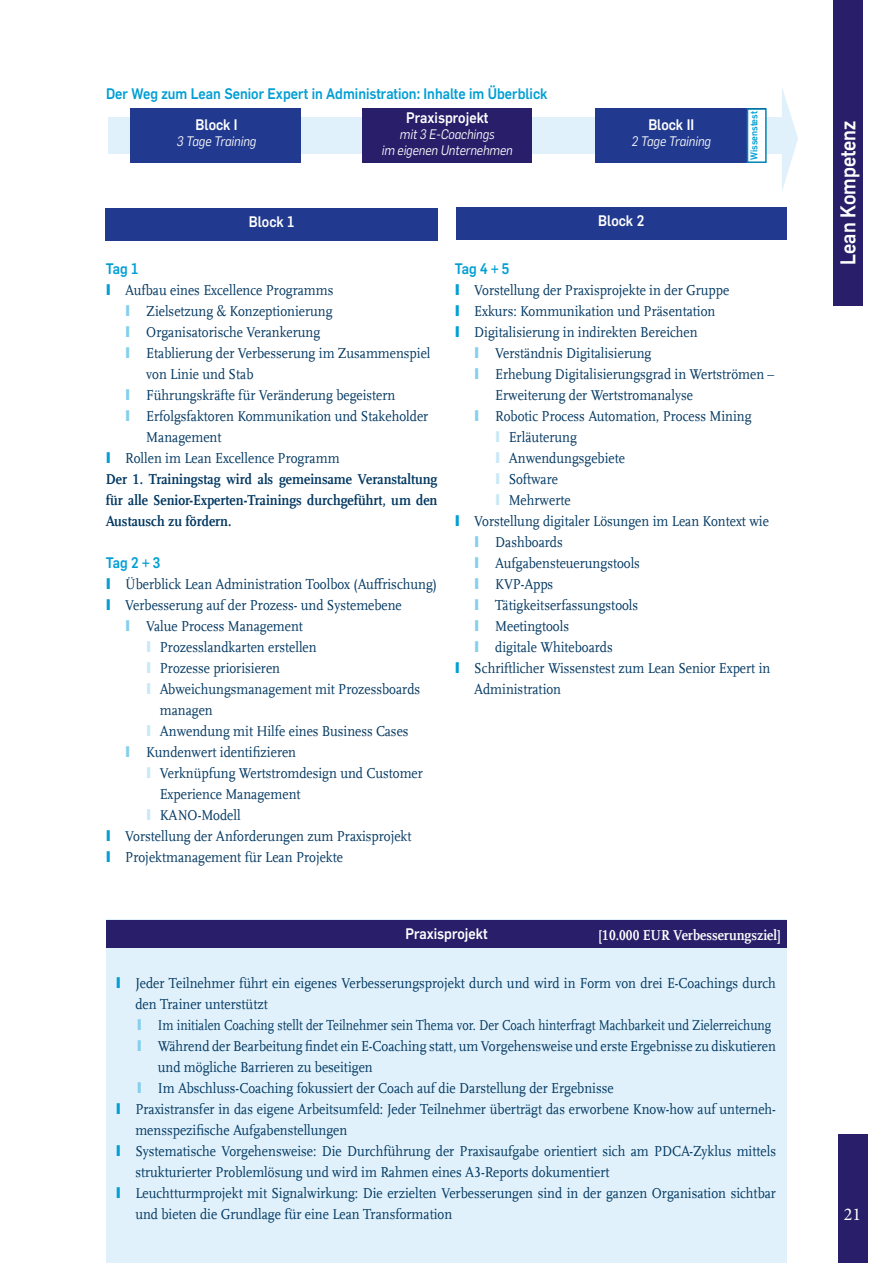
<style>
.page{position:relative;width:893px;height:1263px;background:#fff}
.page>*{position:absolute;margin:0;border:0;box-sizing:border-box;transform-origin:0 0}
.t1{font:700 21px "Rub Flama";color:#fff;scale:.9 1}
.t2{font:18px "Minion Pro";color:#fff}
.t3{font:15px "RUB Scala TZ";color:#003761;scale:.9 1}
.t4{font:700 15px "RUB Scala TZ";color:#003761;scale:.9 1}
.t5{font:15px "RUB Scala TZ";color:#003761;scale:.84 1}
.t6{font:700 15px "Rub Flama";color:#009ed4;scale:.9 1}
.t7{font:700 15px "Rub Flama";color:#fff;scale:.9 1}
.t8{font:700 15px "RUB Scala TZ";color:#fff;scale:.9 1}
.t9{font:italic 13.5px/16.2px "Rub Flama";color:#fff;text-align:center;scale:.9 1}
.t10{font:700 9.75px "Rub Flama";color:#009ed4;scale:.9 1}
.s1{font-family:"Arial";font-weight:900;color:#009ed4}
.s2{font-family:"Arial";font-weight:900;color:#84cfed}
.s3{font-family:"Arial";font-weight:900;color:#c9e8f7}
</style>
<div class="page">
<div style="left:833px;top:0;width:30px;height:306px;background:#281e69"></div>
<div style="left:838px;top:1134px;width:29px;height:129px;background:#281e69"></div>
<div style="left:106px;top:208px;width:332px;height:33px;background:#213a8f"></div>
<div style="left:456px;top:207px;width:331px;height:33px;background:#213a8f"></div>
<div style="left:106px;top:919px;width:681px;height:344px;background:#e0f1fb"></div>
<div style="left:106px;top:920px;width:681px;height:27px;background:#281e69"></div>
<div style="left:108px;top:117px;width:679px;height:36px;background:#e0f1fb"></div>
<div style="left:131px;top:108px;width:170px;height:55px;background:#213a8f"></div>
<div style="left:595px;top:108px;width:170px;height:55px;background:#213a8f"></div>
<svg style="left:782px;top:88px;width:16px;height:103px"></svg>
<div style="left:747px;top:109px;width:19px;height:53px;background:#fff"></div>
<div style="left:747px;top:108px;width:20px;height:55px;border:2px solid #0085b3"></div>
<div style="left:362px;top:108px;width:170px;height:55px;background:#281e69"></div>
<p class="t6" style="left:106px;top:83px;width:492px">Der Weg zum Lean Senior Expert in Administration: Inhalte im Überblick</p>
<p class="t7" style="left:196px;top:114px;width:48px">Block I</p>
<p class="t9" style="left:177px;top:133px;width:90px">3 Tage Training</p>
<p class="t7" style="left:406px;top:106px;width:93px">Praxisprojekt</p>
<p class="t9" style="left:382px;top:125px;width:147px">mit 3 E-Coachings<br>im eigenen Unternehmen</p>
<p class="t7" style="left:648px;top:113px;width:52px">Block II</p>
<p class="t9" style="left:631px;top:132px;width:90px">2 Tage Training</p>
<p class="t7" style="left:249px;top:211px;width:53px">Block 1</p>
<p class="t7" style="left:598px;top:210px;width:53px">Block 2</p>
<p class="t10" style="left:747px;top:160px;width:55px;rotate:-90deg">Wissenstest</p>
<p class="t6" style="left:106px;top:258px;width:38px">Tag 1</p>
<p class="t3" style="left:106px;top:280px;width:254px"><span class="s1">I</span> Aufbau eines Excellence Programms</p>
<p class="t3" style="left:125px;top:301px;width:232px"><span class="s2">I</span> Zielsetzung &amp; Konzeptionierung</p>
<p class="t3" style="left:125px;top:322px;width:218px"><span class="s2">I</span> Organisatorische Verankerung</p>
<p class="t3" style="left:125px;top:343px;width:341px"><span class="s2">I</span> Etablierung der Verbesserung im Zusammenspiel</p>
<p class="t3" style="left:146px;top:364px;width:121px">von Linie und Stab</p>
<p class="t3" style="left:125px;top:385px;width:302px"><span class="s2">I</span> Führungskräfte für Veränderung begeistern</p>
<p class="t3" style="left:125px;top:406px;width:338px"><span class="s2">I</span> Erfolgsfaktoren Kommunikation und Stakeholder</p>
<p class="t3" style="left:146px;top:427px;width:85px">Management</p>
<p class="t3" style="left:106px;top:448px;width:261px"><span class="s1">I</span> Rollen im Lean Excellence Programm</p>
<p class="t4" style="left:106px;top:468px;width:370px">Der 1. Trainingstag wird als gemeinsame Veranstaltung</p>
<p class="t4" style="left:106px;top:489px;width:370px">für alle Senior-Experten-Trainings durchgeführt, um den</p>
<p class="t4" style="left:106px;top:510px;width:141px">Austausch zu fördern.</p>
<p class="t6" style="left:106px;top:552px;width:62px">Tag 2 + 3</p>
<p class="t3" style="left:106px;top:574px;width:369px"><span class="s1">I</span> Überblick Lean Administration Toolbox (Auffrischung)</p>
<p class="t3" style="left:106px;top:595px;width:330px"><span class="s1">I</span> Verbesserung auf der Prozess- und Systemebene</p>
<p class="t3" style="left:125px;top:616px;width:199px"><span class="s2">I</span> Value Process Management</p>
<p class="t3" style="left:146px;top:637px;width:191px"><span class="s3">I</span> Prozesslandkarten erstellen</p>
<p class="t3" style="left:146px;top:658px;width:150px"><span class="s3">I</span> Prozesse priorisieren</p>
<p class="t3" style="left:146px;top:679px;width:306px"><span class="s3">I</span> Abweichungsmanagement mit Prozessboards</p>
<p class="t3" style="left:160px;top:700px;width:60px">managen</p>
<p class="t3" style="left:146px;top:721px;width:293px"><span class="s3">I</span> Anwendung mit Hilfe eines Business Cases</p>
<p class="t3" style="left:125px;top:742px;width:191px"><span class="s2">I</span> Kundenwert identifizieren</p>
<p class="t3" style="left:146px;top:763px;width:309px"><span class="s3">I</span> Verknüpfung Wertstromdesign und Customer</p>
<p class="t3" style="left:160px;top:784px;width:158px">Experience Management</p>
<p class="t3" style="left:146px;top:805px;width:106px"><span class="s3">I</span> KANO-Modell</p>
<p class="t3" style="left:106px;top:826px;width:341px"><span class="s1">I</span> Vorstellung der Anforderungen zum Praxisprojekt</p>
<p class="t3" style="left:106px;top:847px;width:265px"><span class="s1">I</span> Projektmanagement für Lean Projekte</p>
<p class="t6" style="left:455px;top:258px;width:62px">Tag 4 + 5</p>
<p class="t3" style="left:455px;top:280px;width:307px"><span class="s1">I</span> Vorstellung der Praxisprojekte in der Gruppe</p>
<p class="t3" style="left:455px;top:301px;width:291px"><span class="s1">I</span> Exkurs: Kommunikation und Präsentation</p>
<p class="t3" style="left:455px;top:322px;width:271px"><span class="s1">I</span> Digitalisierung in indirekten Bereichen</p>
<p class="t3" style="left:474px;top:343px;width:198px"><span class="s2">I</span> Verständnis Digitalisierung</p>
<p class="t3" style="left:474px;top:364px;width:335px"><span class="s2">I</span> Erhebung Digitalisierungsgrad in Wertströmen –</p>
<p class="t3" style="left:495px;top:385px;width:221px">Erweiterung der Wertstromanalyse</p>
<p class="t3" style="left:474px;top:406px;width:310px"><span class="s2">I</span> Robotic Process Automation, Process Mining</p>
<p class="t3" style="left:495px;top:427px;width:92px"><span class="s3">I</span> Erläuterung</p>
<p class="t3" style="left:495px;top:448px;width:146px"><span class="s3">I</span> Anwendungsgebiete</p>
<p class="t3" style="left:495px;top:469px;width:71px"><span class="s3">I</span> Software</p>
<p class="t3" style="left:495px;top:490px;width:85px"><span class="s3">I</span> Mehrwerte</p>
<p class="t3" style="left:455px;top:511px;width:351px"><span class="s1">I</span> Vorstellung digitaler Lösungen im Lean Kontext wie</p>
<p class="t3" style="left:474px;top:532px;width:100px"><span class="s2">I</span> Dashboards</p>
<p class="t3" style="left:474px;top:553px;width:186px"><span class="s2">I</span> Aufgabensteuerungstools</p>
<p class="t3" style="left:474px;top:574px;width:89px"><span class="s2">I</span> KVP-Apps</p>
<p class="t3" style="left:474px;top:595px;width:184px"><span class="s2">I</span> Tätigkeitserfassungstools</p>
<p class="t3" style="left:474px;top:616px;width:107px"><span class="s2">I</span> Meetingtools</p>
<p class="t3" style="left:474px;top:637px;width:155px"><span class="s2">I</span> digitale Whiteboards</p>
<p class="t3" style="left:455px;top:658px;width:352px"><span class="s1">I</span> Schriftlicher Wissenstest zum Lean Senior Expert in</p>
<p class="t3" style="left:474px;top:679px;width:98px">Administration</p>
<p class="t7" style="left:405px;top:922px;width:93px">Praxisprojekt</p>
<p class="t3" style="left:116px;top:973px;width:735px"><span class="s1">I</span> Jeder Teilnehmer führt ein eigenes Verbesserungsprojekt durch und wird in Form von drei E-Coachings durch</p>
<p class="t3" style="left:135px;top:994px;width:149px">den Trainer unterstützt</p>
<p class="t5" style="left:137px;top:1015px;width:757px"><span class="s2">I</span> Im initialen Coaching stellt der Teilnehmer sein Thema vor. Der Coach hinterfragt Machbarkeit und Zielerreichung</p>
<p class="t3" style="left:137px;top:1036px;width:712px"><span class="s2">I</span> Während der Bearbeitung findet ein E-Coaching statt, um Vorgehensweise und erste Ergebnisse zu diskutieren</p>
<p class="t3" style="left:158px;top:1057px;width:240px">und mögliche Barrieren zu beseitigen</p>
<p class="t3" style="left:137px;top:1078px;width:531px"><span class="s2">I</span> Im Abschluss-Coaching fokussiert der Coach auf die Darstellung der Ergebnisse</p>
<p class="t3" style="left:116px;top:1099px;width:735px"><span class="s1">I</span> Praxistransfer in das eigene Arbeitsumfeld: Jeder Teilnehmer überträgt das erworbene Know-how auf unterneh-</p>
<p class="t3" style="left:135px;top:1120px;width:237px">mensspezifische Aufgabenstellungen</p>
<p class="t3" style="left:116px;top:1141px;width:735px"><span class="s1">I</span> Systematische Vorgehensweise: Die Durchführung der Praxisaufgabe orientiert sich am PDCA-Zyklus mittels</p>
<p class="t3" style="left:135px;top:1162px;width:528px">strukturierter Problemlösung und wird im Rahmen eines A3-Reports dokumentiert</p>
<p class="t3" style="left:116px;top:1183px;width:735px"><span class="s1">I</span> Leuchtturmprojekt mit Signalwirkung: Die erzielten Verbesserungen sind in der ganzen Organisation sichtbar</p>
<p class="t3" style="left:135px;top:1204px;width:354px">und bieten die Grundlage für eine Lean Transformation</p>
<p class="t8" style="left:599px;top:924px;width:203px">[10.000 EUR Verbesserungsziel]</p>
<h1 class="t1" style="left:833px;top:265px;width:161px;rotate:-90deg">Lean Kompetenz</h1>
<p class="t2" style="left:844px;top:1202px;width:19px">21</p>
</div>
